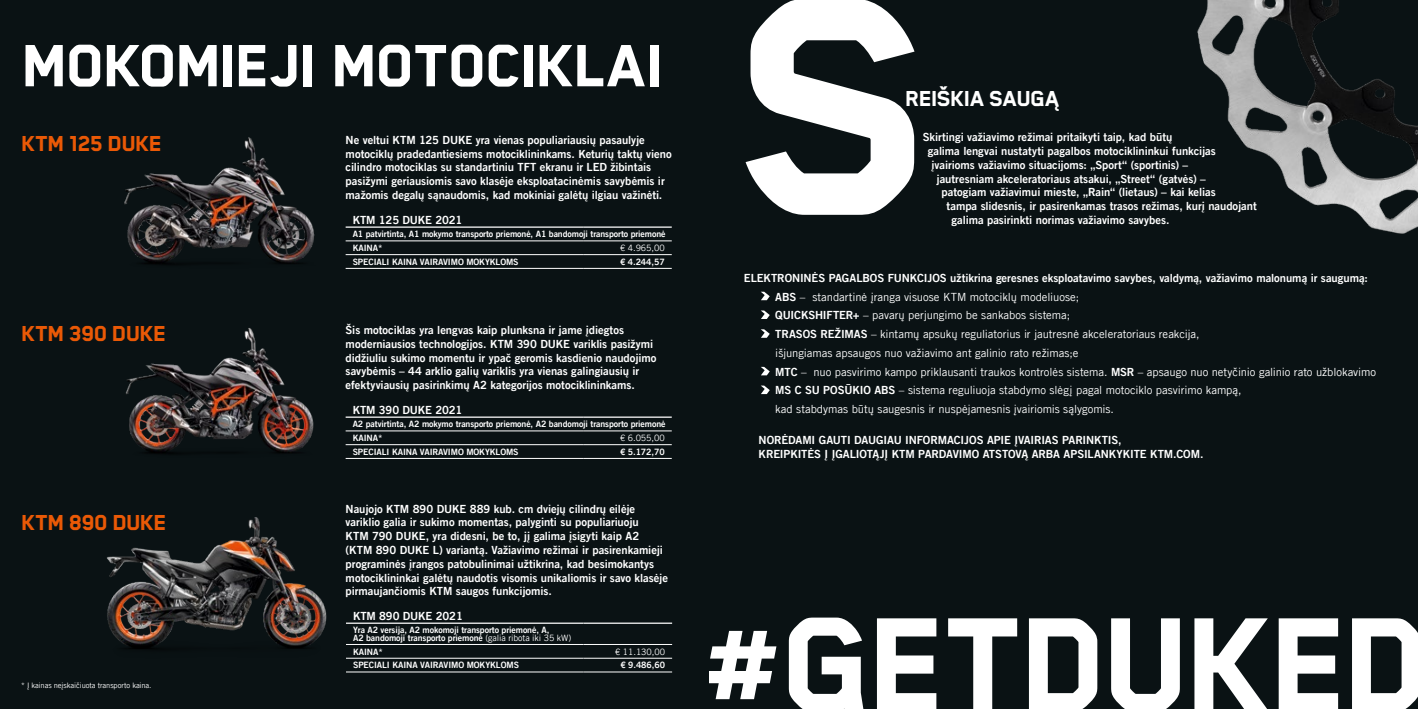
<style>
.page{position:relative;width:1418px;height:709px;background:#fff}
.page>*{position:absolute;margin:0;border:0;box-sizing:border-box;transform-origin:0 0}
.t1{font:800 354px "Blender Pro";color:#fff}
.t2{font:800 154.75px "Blender Pro";letter-spacing:-.03em;color:#fff}
.t3{font:800 68.75px "Blender Pro";letter-spacing:-.025em;color:#fff}
.t4{font:800 25px "Blender Pro";letter-spacing:-.025em;color:#ea5906}
.t5{font:800 25px "Blender Pro";letter-spacing:-.02em;color:#fff}
.t6{font:11.25px/13.8px "Trade Gothic LT Com Bd 2";letter-spacing:-.005em;color:#fff}
.t7{font:11.25px/18.8px "Trade Gothic LT Com";letter-spacing:-.005em;color:#fff}
.t8{font:8.75px/13.8px "Trade Gothic LT Com Bd 2";letter-spacing:-.01em;color:#fff}
.t9{font:8.75px "Trade Gothic LT Com";letter-spacing:-.01em;color:#fff}
.t10{font:7.5px "Trade Gothic LT Com";letter-spacing:-.01em;color:#fff}
.s1{font-family:"Trade Gothic LT Com"}
.s2{font-family:"Trade Gothic LT Com Bd 2"}
.s3{font-weight:700}
</style>
<div class="page">
<div style="left:0;top:0;width:1417px;height:709px;background:#0a1214"></div>
<hr style="left:345px;top:444px;width:238px;height:1px;background:#fff">
<hr style="left:583px;top:444px;width:88px;height:1px;background:#fff">
<hr style="left:345px;top:458px;width:238px;height:1px;background:#fff">
<hr style="left:583px;top:458px;width:88px;height:1px;background:#fff">
<hr style="left:583px;top:430px;width:88px;height:1px;background:#fff">
<hr style="left:345px;top:416px;width:238px;height:2px;background:#fff">
<hr style="left:583px;top:416px;width:88px;height:2px;background:#fff">
<hr style="left:345px;top:430px;width:238px;height:1px;background:#fff">
<hr style="left:345px;top:254px;width:238px;height:1px;background:#fff">
<hr style="left:583px;top:254px;width:88px;height:1px;background:#fff">
<hr style="left:345px;top:268px;width:238px;height:1px;background:#fff">
<hr style="left:583px;top:268px;width:88px;height:1px;background:#fff">
<hr style="left:345px;top:240px;width:238px;height:1px;background:#fff">
<hr style="left:583px;top:240px;width:88px;height:1px;background:#fff">
<hr style="left:345px;top:226px;width:238px;height:2px;background:#fff">
<hr style="left:583px;top:226px;width:88px;height:2px;background:#fff">
<hr style="left:346px;top:658px;width:237px;height:1px;background:#fff">
<hr style="left:583px;top:658px;width:89px;height:1px;background:#fff">
<hr style="left:346px;top:671px;width:237px;height:1px;background:#fff">
<hr style="left:583px;top:671px;width:89px;height:1px;background:#fff">
<hr style="left:583px;top:644px;width:89px;height:1px;background:#fff">
<hr style="left:346px;top:622px;width:237px;height:2px;background:#fff">
<hr style="left:583px;top:622px;width:89px;height:2px;background:#fff">
<hr style="left:346px;top:644px;width:237px;height:1px;background:#fff">
<img style="left:107px;top:517px;width:220px;height:132px">
<img style="left:124px;top:137px;width:191px;height:128px">
<img style="left:126px;top:328px;width:188px;height:126px">
<img style="left:1197px;top:0;width:220px;height:234px">
<svg style="left:761px;top:292px;width:8px;height:8px"></svg>
<svg style="left:761px;top:310px;width:8px;height:9px"></svg>
<svg style="left:761px;top:329px;width:8px;height:9px"></svg>
<svg style="left:761px;top:385px;width:8px;height:9px"></svg>
<svg style="left:761px;top:367px;width:8px;height:8px"></svg>
<h3 class="t3" style="left:21px;top:30px;width:643px">MOKOMIEJI MOTOCIKLAI</h3>
<h3 class="t4" style="left:21px;top:130px;width:142px">KTM 125 DUKE</h3>
<h3 class="t4" style="left:21px;top:321px;width:146px">KTM 390 DUKE</h3>
<h3 class="t4" style="left:21px;top:510px;width:147px">KTM 890 DUKE</h3>
<p class="t10" style="left:21px;top:680px;width:132px">* Į kainas neįskaičiuota transporto kaina.</p>
<p class="t6" style="left:345px;top:133px;width:328px">Ne veltui KTM 125 DUKE yra vienas populiariausių pasaulyje motociklų pradedantiesiems motociklininkams. Keturių taktų vieno cilindro motociklas su standartiniu TFT ekranu ir LED žibintais pasižymi geriausiomis savo klasėje eksploatacinėmis savybėmis ir mažomis degalų sąnaudomis, kad mokiniai galėtų ilgiau važinėti.</p>
<p class="t6" style="left:353px;top:213px;width:111px">KTM 125 DUKE 2021</p>
<p class="t8" style="left:353px;top:227px;width:314px">A1 patvirtinta, A1 mokymo transporto priemonė, A1 bandomoji transporto priemonė<br>KAINA*</p>
<p class="t9" style="left:620px;top:242px;width:46px">€ 4.965,00</p>
<p class="t8" style="left:353px;top:254px;width:167px">SPECIALI KAINA VAIRAVIMO MOKYKLOMS</p>
<p class="t8" style="left:620px;top:254px;width:46px">€ 4.244,57</p>
<p class="t6" style="left:345px;top:323px;width:312px">Šis motociklas yra lengvas kaip plunksna ir jame įdiegtos moderniausios technologijos. KTM 390 DUKE variklis pasižymi didžiuliu sukimo momentu ir ypač geromis kasdienio naudojimo savybėmis – 44 arklio galių variklis yra vienas galingiausių ir efektyviausių pasirinkimų A2 kategorijos motociklininkams.</p>
<p class="t6" style="left:353px;top:403px;width:111px">KTM 390 DUKE 2021</p>
<p class="t8" style="left:353px;top:417px;width:314px">A2 patvirtinta, A2 mokymo transporto priemonė, A2 bandomoji transporto priemonė<br>KAINA*</p>
<p class="t9" style="left:620px;top:432px;width:46px">€ 6.055,00</p>
<p class="t8" style="left:353px;top:444px;width:167px">SPECIALI KAINA VAIRAVIMO MOKYKLOMS</p>
<p class="t8" style="left:620px;top:444px;width:46px">€ 5.172,70</p>
<p class="t6" style="left:345px;top:501px;width:324px">Naujojo KTM 890 DUKE 889 kub. cm dviejų cilindrų eilėje variklio galia ir sukimo momentas, palyginti su populiariuoju<br>KTM 790 DUKE, yra didesni, be to, jį galima įsigyti kaip A2 (KTM 890 DUKE L) variantą. Važiavimo režimai ir pasirenkamieji programinės įrangos patobulinimai užtikrina, kad besimokantys motociklininkai galėtų naudotis visomis unikaliomis ir savo klasėje pirmaujančiomis KTM saugos funkcijomis.</p>
<p class="t6" style="left:353px;top:609px;width:111px">KTM 890 DUKE 2021</p>
<p class="t8" style="left:353px;top:626px;width:220px;line-height:7.5px">Yra A2 versija, A2 mokomoji transporto priemonė, A,<br>A2 bandomoji transporto priemonė <span class="s1">(galia ribota iki 35 kW)</span></p>
<p class="t8" style="left:353px;top:644px;width:31px">KAINA*</p>
<p class="t9" style="left:615px;top:646px;width:51px">€ 11.130,00</p>
<p class="t8" style="left:353px;top:658px;width:167px">SPECIALI KAINA VAIRAVIMO MOKYKLOMS</p>
<p class="t8" style="left:620px;top:658px;width:46px">€ 9.486,60</p>
<h1 class="t1" style="left:730px;top:-74px;width:201px">S</h1>
<h3 class="t5" style="left:905px;top:85px;width:156px">REIŠKIA SAUGĄ</h3>
<p class="t6" style="left:922px;top:130px;width:251px">Skirtingi važiavimo režimai pritaikyti taip, kad būtų</p>
<p class="t6" style="left:927px;top:144px;width:289px">galima lengvai nustatyti pagalbos motociklininkui funkcijas</p>
<p class="t6" style="left:931px;top:158px;width:258px">įvairioms važiavimo situacijoms: „Sport“ (sportinis) –</p>
<p class="t6" style="left:936px;top:171px;width:271px">jautresniam akceleratoriaus atsakui, „Street“ (gatvės) –</p>
<p class="t6" style="left:941px;top:185px;width:276px">patogiam važiavimui mieste, „Rain“ (lietaus) – kai kelias</p>
<p class="t6" style="left:946px;top:199px;width:312px">tampa slidesnis, ir pasirenkamas trasos režimas, kurį naudojant</p>
<p class="t6" style="left:951px;top:213px;width:220px">galima pasirinkti norimas važiavimo savybes.</p>
<p class="t6" style="left:744px;top:271px;width:625px">ELEKTRONINĖS PAGALBOS FUNKCIJOS užtikrina geresnes eksploatavimo savybes, valdymą, važiavimo malonumą ir saugumą:</p>
<p class="t7" style="left:775px;top:287px;width:602px"><span class="s2">ABS</span> – standartinė įranga visuose KTM motociklų modeliuose;<br><span class="s2">QUICKSHIFTER+</span> – pavarų perjungimo be sankabos sistema;<br><span class="s2">TRASOS REŽIMAS</span> – kintamų apsukų reguliatorius ir jautresnė akceleratoriaus reakcija,<br>išjungiamas apsaugos nuo važiavimo ant galinio rato režimas;e<br><span class="s2">MTC</span> – nuo pasvirimo kampo priklausanti traukos kontrolės sistema. <span class="s2">MSR</span> – apsaugo nuo netyčinio galinio rato užblokavimo <span class="s2">MS C SU POSŪKIO ABS</span> – sistema reguliuoja stabdymo slėgį pagal motociklo pasvirimo kampą,<br>kad stabdymas būtų saugesnis ir nuspėjamesnis įvairiomis sąlygomis.</p>
<p class="t6" style="left:758px;top:433px;width:446px">NORĖDAMI GAUTI DAUGIAU INFORMACIJOS APIE ĮVAIRIAS PARINKTIS,<br>KREIPKITĖS Į ĮGALIOTĄJĮ KTM PARDAVIMO ATSTOVĄ ARBA APSILANKYKITE KTM.COM.</p>
<h2 class="t2" style="left:700px;top:585px;width:731px"><span class="s3">#</span>GETDUKED</h2>
</div>
